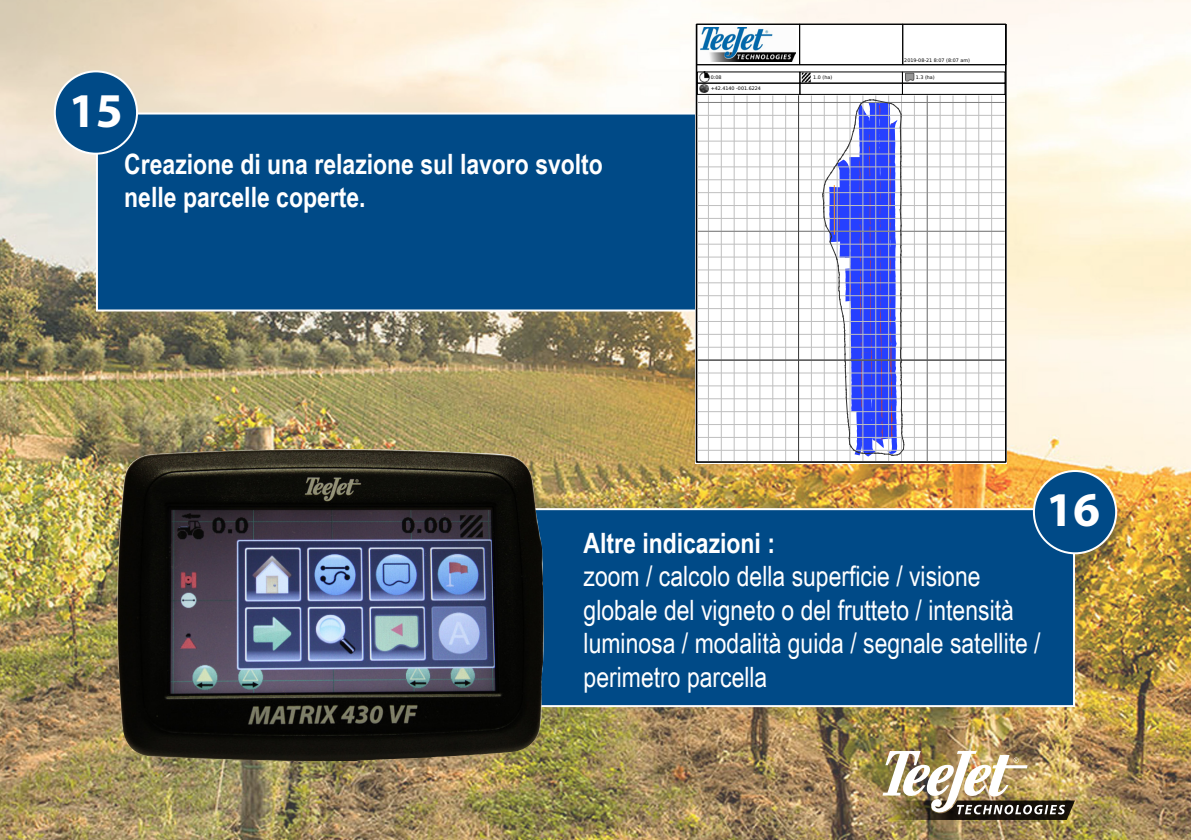
<style>
.page{position:relative;width:1191px;height:840px;background:#fff}
.page>*{position:absolute;margin:0;border:0;box-sizing:border-box;transform-origin:0 0}
.t1{font:700 48.6px "Myriad Pro";color:#fff}
.t2{font:28px/33.6px "Arial Narrow";color:#fff}
.t3{font:700 28px/33.6px "Arial Narrow";color:#fff}
.t4{font:4.8px "DejaVu Sans";color:#000}
</style>
<div class="page">
<img style="left:0;top:0;width:1190px;height:839px">
<div style="left:96px;top:112px;width:759px;height:199px;background:#004a87;border:2px solid #fff"></div>
<div style="left:315px;top:508px;width:760px;height:198px;background:#004a87;border:2px solid #fff"></div>
<img style="left:882px;top:750px;width:193px;height:69px">
<div style="left:55px;top:71px;width:82px;height:83px;background:#004a87;border-radius:50%"></div>
<div style="left:54px;top:70px;width:84px;height:85px;border:2px solid #fff;border-radius:50%"></div>
<div style="left:1034px;top:470px;width:82px;height:83px;background:#004a87;border-radius:50%"></div>
<div style="left:1033px;top:469px;width:84px;height:85px;border:2px solid #fff;border-radius:50%"></div>
<div style="left:695px;top:24px;width:312px;height:439px;background:#fff"></div>
<div style="left:695px;top:24px;width:311px;height:438px;border:2px solid #000"></div>
<div style="left:799px;top:24px;width:104px;height:41px;border:1px solid #000"></div>
<img style="left:700px;top:27px;width:96px;height:34px">
<div style="left:696px;top:24px;width:310px;height:41px;border:1px solid #000"></div>
<svg style="left:801px;top:72px;width:10px;height:10px"></svg>
<svg style="left:904px;top:72px;width:10px;height:10px"></svg>
<div style="left:697px;top:83px;width:103px;height:12px;border:1px solid #000"></div>
<svg style="left:699px;top:72px;width:10px;height:21px"></svg>
<div style="left:799px;top:83px;width:104px;height:12px;border:1px solid #000"></div>
<div style="left:902px;top:83px;width:103px;height:12px;border:1px solid #000"></div>
<hr style="left:708px;top:96px;width:1px;height:364px;background:#bfbfbf">
<hr style="left:721px;top:96px;width:1px;height:364px;background:#bfbfbf">
<hr style="left:734px;top:96px;width:1px;height:364px;background:#bfbfbf">
<hr style="left:746px;top:96px;width:1px;height:364px;background:#bfbfbf">
<hr style="left:759px;top:96px;width:1px;height:364px;background:#bfbfbf">
<hr style="left:772px;top:96px;width:1px;height:364px;background:#bfbfbf">
<hr style="left:785px;top:96px;width:1px;height:364px;background:#bfbfbf">
<hr style="left:811px;top:96px;width:1px;height:364px;background:#bfbfbf">
<hr style="left:824px;top:96px;width:1px;height:364px;background:#bfbfbf">
<hr style="left:837px;top:96px;width:1px;height:364px;background:#bfbfbf">
<hr style="left:849px;top:96px;width:1px;height:364px;background:#bfbfbf">
<hr style="left:862px;top:96px;width:1px;height:364px;background:#bfbfbf">
<hr style="left:875px;top:96px;width:1px;height:364px;background:#bfbfbf">
<hr style="left:888px;top:96px;width:1px;height:364px;background:#bfbfbf">
<hr style="left:901px;top:96px;width:1px;height:364px;background:#bfbfbf">
<hr style="left:914px;top:96px;width:1px;height:364px;background:#bfbfbf">
<hr style="left:939px;top:96px;width:1px;height:364px;background:#bfbfbf">
<hr style="left:952px;top:96px;width:1px;height:364px;background:#bfbfbf">
<hr style="left:965px;top:96px;width:1px;height:364px;background:#bfbfbf">
<hr style="left:978px;top:96px;width:1px;height:364px;background:#bfbfbf">
<hr style="left:991px;top:96px;width:1px;height:364px;background:#bfbfbf">
<hr style="left:698px;top:449px;width:306px;height:1px;background:#bfbfbf">
<hr style="left:698px;top:437px;width:306px;height:1px;background:#bfbfbf">
<hr style="left:698px;top:424px;width:306px;height:1px;background:#bfbfbf">
<hr style="left:698px;top:411px;width:306px;height:1px;background:#bfbfbf">
<hr style="left:698px;top:398px;width:306px;height:1px;background:#bfbfbf">
<hr style="left:698px;top:385px;width:306px;height:1px;background:#bfbfbf">
<hr style="left:698px;top:372px;width:306px;height:1px;background:#bfbfbf">
<hr style="left:698px;top:347px;width:306px;height:1px;background:#bfbfbf">
<hr style="left:698px;top:334px;width:306px;height:1px;background:#bfbfbf">
<hr style="left:698px;top:321px;width:306px;height:1px;background:#bfbfbf">
<hr style="left:698px;top:308px;width:306px;height:1px;background:#bfbfbf">
<hr style="left:698px;top:295px;width:306px;height:1px;background:#bfbfbf">
<hr style="left:698px;top:282px;width:306px;height:1px;background:#bfbfbf">
<hr style="left:698px;top:269px;width:306px;height:1px;background:#bfbfbf">
<hr style="left:698px;top:256px;width:306px;height:1px;background:#bfbfbf">
<hr style="left:698px;top:244px;width:306px;height:1px;background:#bfbfbf">
<hr style="left:698px;top:218px;width:306px;height:1px;background:#bfbfbf">
<hr style="left:698px;top:205px;width:306px;height:1px;background:#bfbfbf">
<hr style="left:698px;top:192px;width:306px;height:1px;background:#bfbfbf">
<hr style="left:698px;top:179px;width:306px;height:1px;background:#bfbfbf">
<hr style="left:698px;top:166px;width:306px;height:1px;background:#bfbfbf">
<hr style="left:698px;top:153px;width:306px;height:1px;background:#bfbfbf">
<hr style="left:698px;top:141px;width:306px;height:1px;background:#bfbfbf">
<hr style="left:698px;top:128px;width:306px;height:1px;background:#bfbfbf">
<hr style="left:698px;top:115px;width:306px;height:1px;background:#bfbfbf">
<hr style="left:927px;top:96px;width:1px;height:364px;background:#808080">
<hr style="left:698px;top:231px;width:306px;height:1px;background:#808080">
<hr style="left:698px;top:102px;width:306px;height:1px;background:#808080">
<hr style="left:798px;top:96px;width:1px;height:364px;background:#404040">
<hr style="left:698px;top:359px;width:306px;height:1px;background:#404040">
<svg style="left:822px;top:99px;width:82px;height:357px"></svg>
<hr style="left:834px;top:185px;width:1px;height:49px;background:#f7941f">
<img style="left:116px;top:449px;width:428px;height:311px">
<p class="t1" style="left:69px;top:79px;width:56px">15</p>
<p class="t3" style="left:124px;top:145px;width:480px">Creazione di una relazione sul lavoro svolto nelle parcelle coperte.</p>
<p class="t4" style="left:904px;top:58px;width:67px">2019-08-21 8:07 (8:07 am)</p>
<p class="t4" style="left:710px;top:76px;width:12px">0:08</p>
<p class="t4" style="left:813px;top:76px;width:20px">1.0 (ha)</p>
<p class="t4" style="left:915px;top:76px;width:20px">1.3 (ha)</p>
<p class="t4" style="left:710px;top:87px;width:52px">+42.4140 -001.6224</p>
<p class="t3" style="left:583px;top:524px;width:193px">Altre indicazioni :</p>
<p class="t2" style="left:583px;top:558px;width:458px">zoom / calcolo della superficie / visione globale del vigneto o del frutteto / intensità luminosa / modalità guida / segnale satellite / perimetro parcella</p>
<p class="t1" style="left:1046px;top:477px;width:56px">16</p>
</div>
